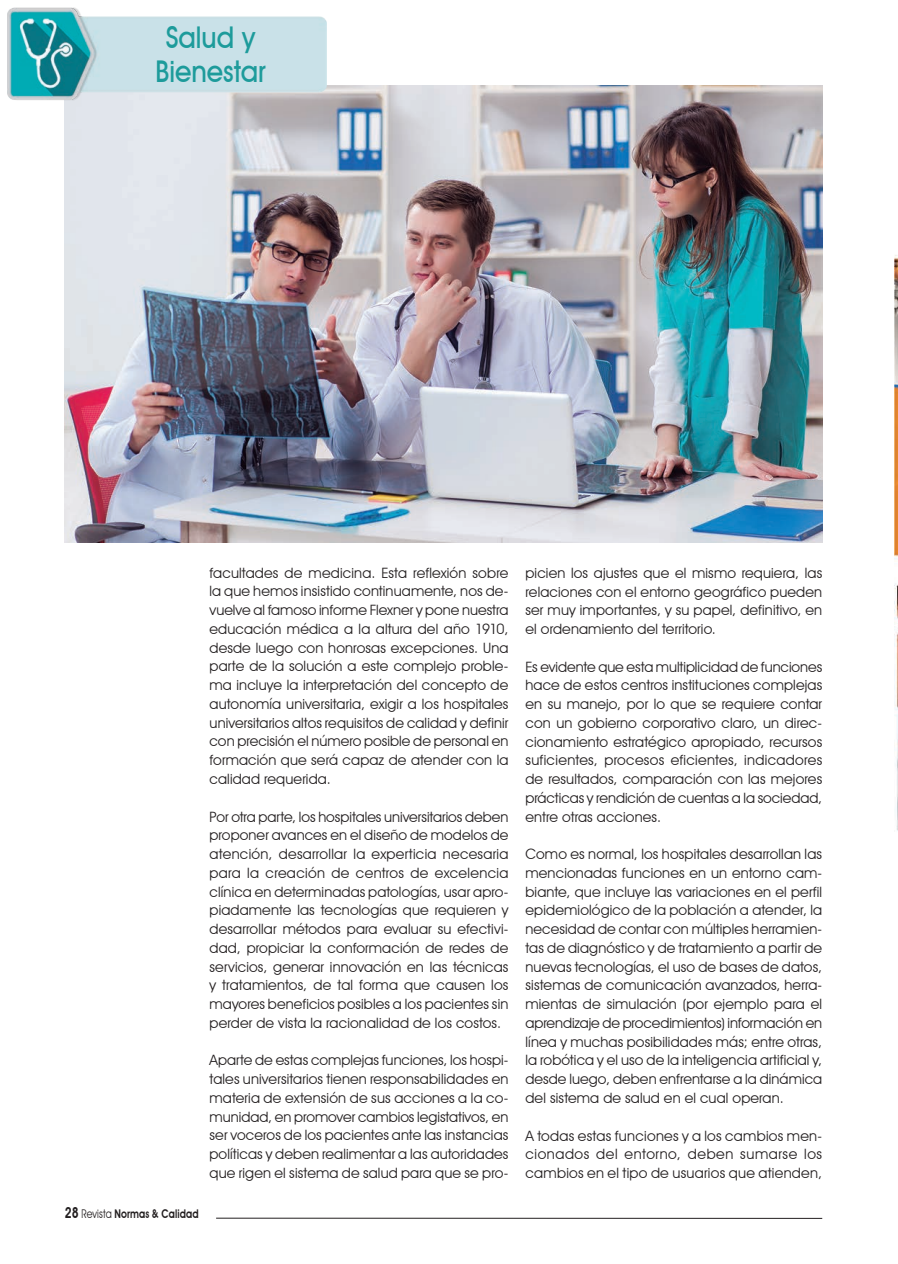
<style>
.page{position:relative;width:898px;height:1264px;background:#fff}
.page>*{position:absolute;margin:0;border:0;box-sizing:border-box;transform-origin:0 0}
.Antetítulos{font:500 30px "Avant Garde IT Cby BT";color:#1d9b9b;scale:.9 1}
.Body_Text{font:14.25px/18.8px "Avant Garde IT Cby BT";letter-spacing:.01em;color:#231f20;text-align:justify}
.t1{font:600 12px "Avant Garde IT Cby BT";letter-spacing:.015em;color:#231f20;scale:.8 1}
.s1{font-size:15px}
.s2{font-weight:400}
</style>
<div class="page">
<hr style="left:216px;top:1217px;width:606px;height:1px;background:#231f20">
<img style="left:65px;top:85px;width:757px;height:457px">
<img style="left:7px;top:8px;width:319px;height:92px">
<img style="left:894px;top:255px;width:3px;height:575px">
<p class="Antetítulos" style="left:166px;top:19px;width:101px">Salud y</p>
<p class="Antetítulos" style="left:155px;top:53px;width:124px">Bienestar</p>
<p class="t1" style="left:65px;top:1207px;width:169px"><span class="s1">28</span> <span class="s2">Revista</span> Normas &amp; Calidad</p>
<p class="Body_Text" style="left:209px;top:563px;width:300px">facultades de medicina. Esta reflexión sobre la que hemos insistido continuamente, nos de&shy;vuelve al famoso informe Flexner y pone nuestra educación médica a la altura del año 1910, desde luego con honrosas excepciones. Una parte de la solución a este complejo proble&shy;ma incluye la interpretación del concepto de autonomía universitaria, exigir a los hospitales universitarios altos requisitos de calidad y definir con precisión el número posible de personal en formación que será capaz de atender con la calidad requerida.</p>
<p class="Body_Text" style="left:209px;top:807px;width:300px">Por otra parte, los hospitales universitarios deben proponer avances en el diseño de modelos de atención, desarrollar la experticia necesaria para la creación de centros de excelencia clínica en determinadas patologías, usar apro&shy;piadamente las tecnologías que requieren y desarrollar métodos para evaluar su efectivi&shy;dad, propiciar la conformación de redes de servicios, generar innovación en las técnicas y tratamientos, de tal forma que causen los mayores beneficios posibles a los pacientes sin perder de vista la racionalidad de los costos.</p>
<p class="Body_Text" style="left:209px;top:1051px;width:300px">Aparte de estas complejas funciones, los hospi&shy;tales universitarios tienen responsabilidades en materia de extensión de sus acciones a la co&shy;munidad, en promover cambios legistativos, en ser voceros de los pacientes ante las instancias políticas y deben realimentar a las autoridades que rigen el sistema de salud para que se pro-</p>
<p class="Body_Text" style="left:525px;top:563px;width:298px">picien los ajustes que el mismo requiera, las relaciones con el entorno geográfico pueden ser muy importantes, y su papel, definitivo, en el ordenamiento del territorio.</p>
<p class="Body_Text" style="left:525px;top:657px;width:298px">Es evidente que esta multiplicidad de funciones hace de estos centros instituciones complejas en su manejo, por lo que se requiere contar con un gobierno corporativo claro, un direc&shy;cionamiento estratégico apropiado, recursos suficientes, procesos eficientes, indicadores de resultados, comparación con las mejores prácticas y rendición de cuentas a la sociedad, entre otras acciones.</p>
<p class="Body_Text" style="left:525px;top:844px;width:298px">Como es normal, los hospitales desarrollan las mencionadas funciones en un entorno cam&shy;biante, que incluye las variaciones en el perfil epidemiológico de la población a atender, la necesidad de contar con múltiples herramien&shy;tas de diagnóstico y de tratamiento a partir de nuevas tecnologías, el uso de bases de datos, sistemas de comunicación avanzados, herra&shy;mientas de simulación (por ejemplo para el aprendizaje de procedimientos) información en línea y muchas posibilidades más; entre otras, la robótica y el uso de la inteligencia artificial y, desde luego, deben enfrentarse a la dinámica del sistema de salud en el cual operan.</p>
<p class="Body_Text" style="left:525px;top:1126px;width:298px">A todas estas funciones y a los cambios men&shy;cionados del entorno, deben sumarse los cambios en el tipo de usuarios que atienden,</p>
</div>
